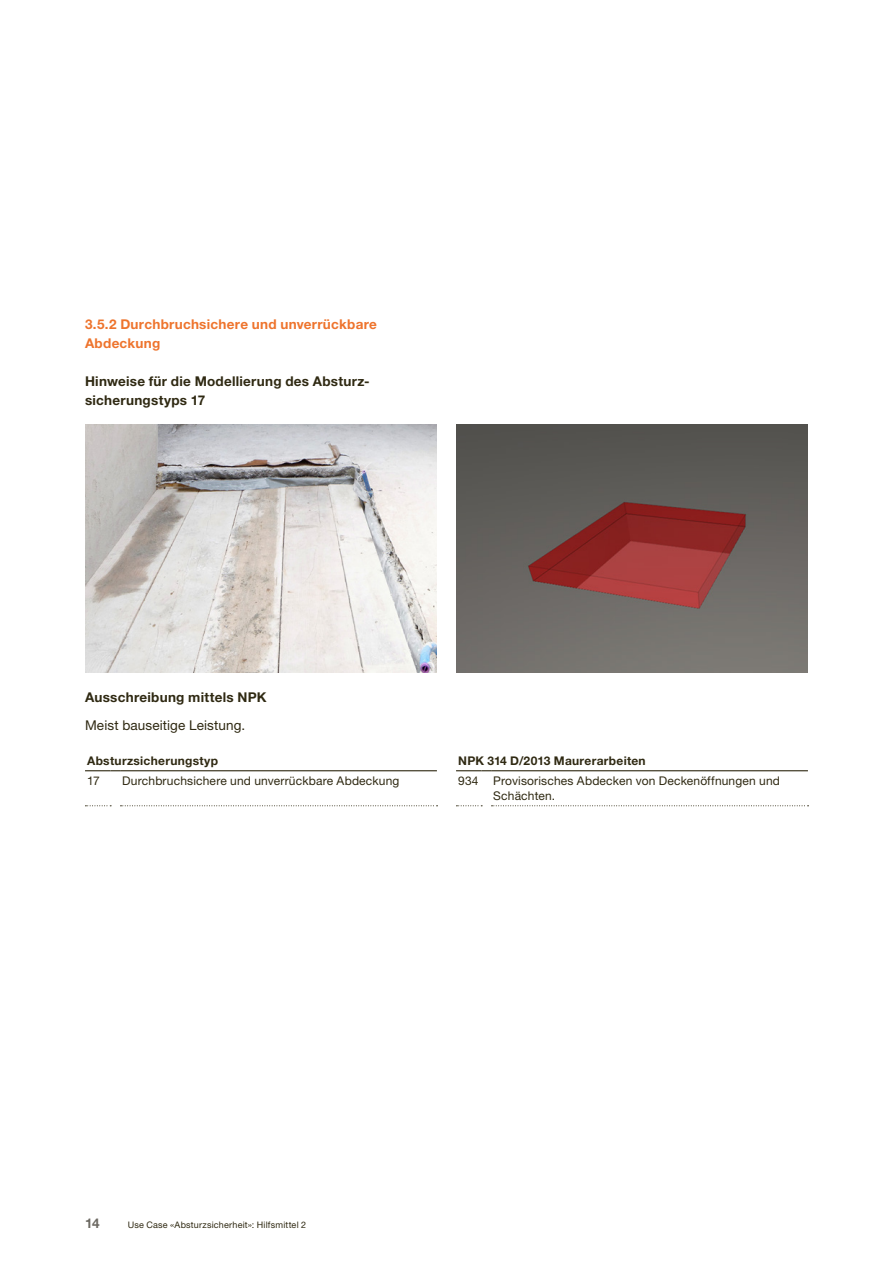
<style>
.page{position:relative;width:893px;height:1263px;background:#fff}
.page>*{position:absolute;margin:0;border:0;box-sizing:border-box;transform-origin:0 0}
.t1{font:700 13.5px/19.2px "Helvetica Neue LT Std";letter-spacing:.02em;color:#2f2912}
.t2{font:700 13.5px/19.2px "Helvetica Neue LT Std";letter-spacing:.02em;color:#ee742d}
.t3{font:13.5px "Helvetica Neue LT Std";letter-spacing:.01em;color:#2f2912}
.t4{font:700 13.5px "Helvetica Neue LT Std";color:#6d6a63}
.t5{font:12px/15px "Helvetica Neue LT Std";letter-spacing:.015em;color:#2f2912}
.t6{font:700 12px "Helvetica Neue LT Std";letter-spacing:.025em;color:#2f2912}
.t7{font:9px "Helvetica Neue LT Std";letter-spacing:.025em;color:#2f2912}
</style>
<div class="page">
<img style="left:85px;top:424px;width:352px;height:249px">
<img style="left:456px;top:424px;width:352px;height:249px">
<svg style="left:85px;top:770px;width:35px;height:1px"></svg>
<hr style="left:120px;top:770px;width:317px;height:1px;background:#2f2912">
<svg style="left:456px;top:770px;width:35px;height:1px"></svg>
<hr style="left:491px;top:770px;width:317px;height:1px;background:#2f2912">
<svg style="left:85px;top:805px;width:26px;height:1px"></svg>
<svg style="left:120px;top:805px;width:318px;height:1px"></svg>
<svg style="left:456px;top:805px;width:26px;height:1px"></svg>
<svg style="left:491px;top:805px;width:317px;height:1px"></svg>
<p class="t2" style="left:85px;top:314px;width:293px">3.5.2 Durchbruchsichere und unverrückbare<br>Abdeckung</p>
<p class="t1" style="left:85px;top:371px;width:285px">Hinweise für die Modellierung des Absturz&shy;sicherungstyps 17</p>
<p class="t1" style="left:85px;top:687px;width:183px">Ausschreibung mittels NPK</p>
<p class="t3" style="left:85px;top:717px;width:162px">Meist bauseitige Leistung.</p>
<p class="t6" style="left:87px;top:753px;width:133px">Absturzsicherungstyp</p>
<p class="t6" style="left:458px;top:753px;width:189px">NPK 314 D/2013 Maurerarbeiten</p>
<p class="t5" style="left:87px;top:773px;width:14px">17</p>
<p class="t5" style="left:122px;top:773px;width:279px">Durchbruchsichere und unverrückbare Abdeckung</p>
<p class="t5" style="left:493px;top:773px;width:288px;text-indent:-35px">934 Provisorisches Abdecken von Deckenöffnungen und<br>Schächten.</p>
<p class="t4" style="left:85px;top:1215px;width:16px">14</p>
<p class="t7" style="left:128px;top:1219px;width:180px">Use Case «Absturzsicherheit»: Hilfsmittel 2</p>
</div>
